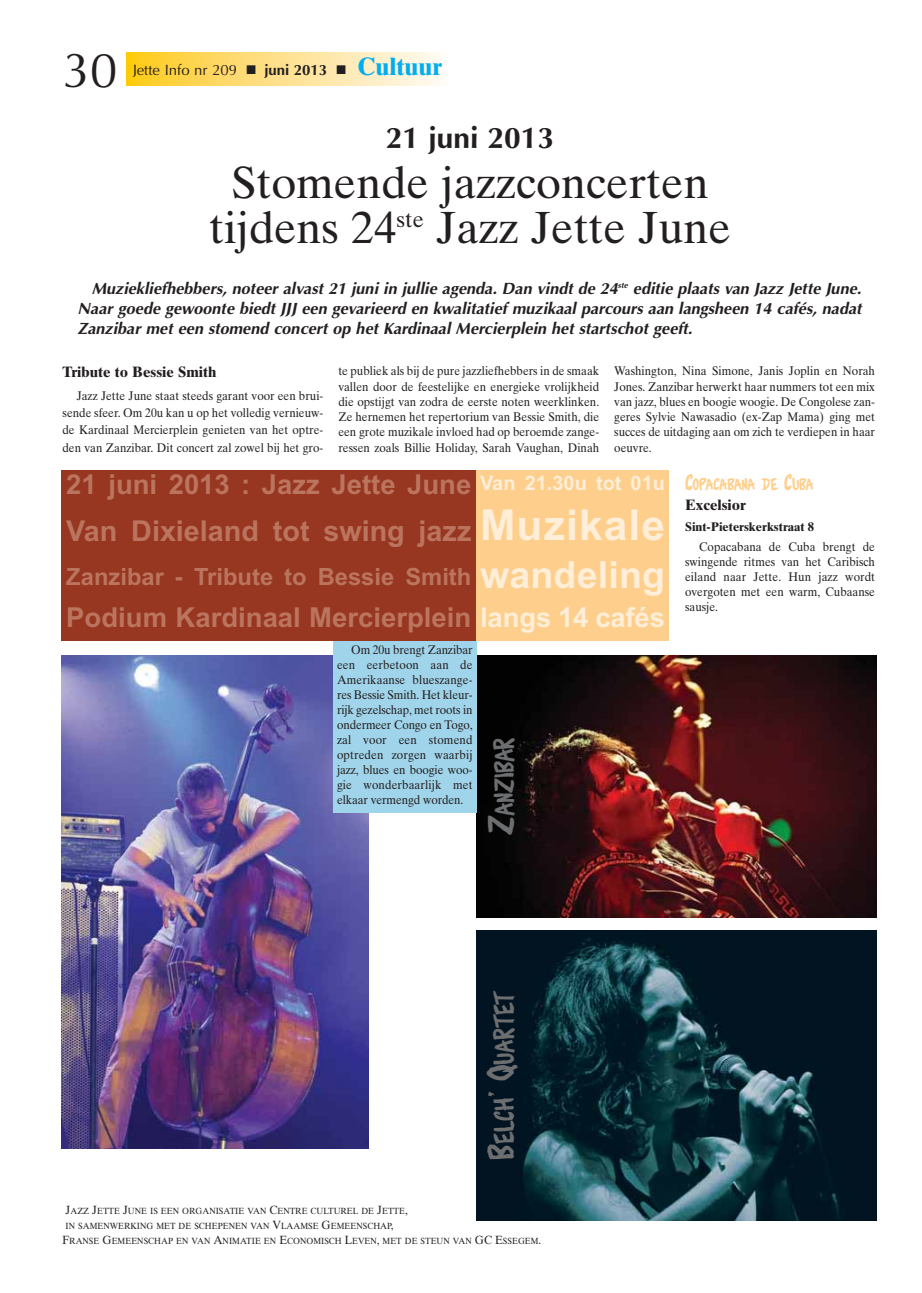
<style>
.page{position:relative;width:922px;height:1293px;background:#fff}
.page>*{position:absolute;margin:0;border:0;box-sizing:border-box;transform-origin:0 0}
.t1{font:49.25px "Optima";color:#231f20}
.t2{font:45px/45px "Times Ten";color:#231f20;text-align:center}
.t3{font:700 42.5px "Arial";letter-spacing:.025em;color:#ffeed8}
.t4{font:700 37.5px "Arial";letter-spacing:.005em;color:#ffeed8}
.t5{font:700 30px "Optima";color:#231f20}
.t6{font:700 28.75px "Arial";color:#bb745d}
.t7{font:28.12px "Flyerfonts Filler";letter-spacing:-.02em;color:#6d6e70}
.t8{font:700 27.5px "Arial";color:#bb745d}
.t9{font:700 23.75px "Arial";color:#bb745d}
.t10{font:700 20px "Arial";color:#ffeed8}
.t11{font:16.88px "Flyerfonts Filler";letter-spacing:-.025em;color:#fecf8c}
.t12{font:italic 700 16.25px/20px "Optima";color:#231f20;text-align:justify}
.t13{font:15px "Optima";color:#231f20}
.t14{font:700 15px "Times Ten";color:#231f20}
.t15{font:12.5px/15px "Times Ten";color:#231f20;text-align:justify;scale:.93 1}
.t16{font:700 12.5px "Times Ten";color:#231f20}
.t17{font:8.88px "Times Ten";color:#231f20;scale:.92 1}
.s1{font-weight:700}
.s2{font-family:"Times Ten";font-weight:700;font-size:25px;color:#00aeef}
.s3{font-size:22.5px}
.s4{color:#ffeed8}
.s5{font-size:37.5px}
.s6{font-size:11.88px}
</style>
<div class="page">
<img style="left:61px;top:655px;width:307px;height:493px">
<div style="left:61px;top:470px;width:415px;height:170px;background:#973722"></div>
<img style="left:476px;top:655px;width:400px;height:262px">
<div style="left:476px;top:470px;width:193px;height:170px;background:#fecf8c"></div>
<div style="left:333px;top:640px;width:143px;height:172px;background:#a0d4ea"></div>
<img style="left:476px;top:930px;width:400px;height:290px">
<svg style="left:127px;top:52px;width:314px;height:34px;background:#ffe18b"></svg>
<h1 class="t1" style="left:63px;top:50px;width:56px">30</h1>
<p class="t13" style="left:133px;top:64px;width:311px">Jette Info nr 209 ■ <span class="s1">juni 2013</span> ■ <span class="s2">Cultuur</span></p>
<h3 class="t5" style="left:386px;top:125px;width:170px">21 juni 2013</h3>
<h2 class="t2" style="left:209px;top:165px;width:523px">Stomende jazzconcerten tijdens 24<sup>ste</sup> Jazz Jette June</h2>
<p class="t12" style="left:78px;top:280px;width:789px;text-indent:14px">Muziekliefhebbers, noteer alvast 21 juni in jullie agenda. Dan vindt de 24<sup>ste</sup> editie plaats van Jazz Jette June.<br>Naar goede gewoonte biedt JJJ een gevarieerd en kwalitatief muzikaal parcours aan langsheen 14 cafés, nadat Zanzibar met een stomend concert op het Kardinaal Mercierplein het startschot geeft.</p>
<p class="t15" style="left:338px;top:364px;width:282px">te publiek als bij de pure jazzliefhebbers in de smaak vallen door de feestelijke en energieke vrolijkheid die opstijgt van zodra de eerste noten weerklinken.<br>Ze hernemen het repertorium van Bessie Smith, die een grote muzikale invloed had op beroemde zange&shy;ressen zoals Billie Holiday, Sarah Vaughan, Dinah</p>
<p class="t15" style="left:614px;top:364px;width:282px">Washington, Nina Simone, Janis Joplin en Norah Jones. Zanzibar herwerkt haar nummers tot een mix van jazz, blues en boogie woogie. De Congolese zan&shy;geres Sylvie Nawasadio (ex-Zap Mama) ging met succes de uitdaging aan om zich te verdiepen in haar oeuvre.</p>
<h3 class="t11" style="left:685px;top:479px;width:130px"><span class="s3">C</span>OPACABANA DE <span class="s3">C</span>UBA</h3>
<p class="t14" style="left:685px;top:499px;width:62px">Excelsior</p>
<p class="t16" style="left:685px;top:521px;width:131px">Sint-Pieterskerkstraat 8</p>
<p class="t15" style="left:685px;top:540px;width:206px;text-indent:14px">Copacabana de Cuba brengt de swingende ritmes van het Caribisch eiland naar Jette. Hun jazz wordt overgoten met een warm, Cubaanse sausje.</p>
<p class="t14" style="left:63px;top:366px;width:155px">Tribute to Bessie Smith</p>
<p class="t15" style="left:63px;top:388px;width:282px;line-height:17.2px;text-indent:14px">Jazz Jette June staat steeds garant voor een brui&shy;sende sfeer. Om 20u kan u op het volledig vernieuw&shy;de Kardinaal Mercierplein genieten van het optre&shy;den van Zanzibar. Dit concert zal zowel bij het gro-</p>
<h3 class="t8" style="left:66px;top:474px;width:406px">21 juni 2013 : Jazz Jette June</h3>
<h3 class="t6" style="left:66px;top:520px;width:407px">Van Dixieland tot swing jazz</h3>
<h3 class="t9" style="left:66px;top:567px;width:407px">Zanzibar - Tribute to Bessie Smith</h3>
<h3 class="t8" style="left:66px;top:607px;width:600px">Podium Kardinaal Mercierplein <span class="s4">langs 14 cafés</span></h3>
<h3 class="t10" style="left:480px;top:475px;width:186px">Van 21.30u tot 01u</h3>
<h3 class="t3" style="left:480px;top:509px;width:186px">Muzikale</h3>
<h3 class="t4" style="left:480px;top:561px;width:187px">wandeling</h3>
<p class="t15" style="left:337px;top:643px;width:147px;text-indent:14px">Om 20u brengt Zanzibar een eerbetoon aan de Amerikaanse blueszange&shy;res Bessie Smith. Het kleur&shy;rijk gezelschap, met roots in ondermeer Congo en Togo, zal voor een stomend optreden zorgen waarbij jazz, blues en boogie woo&shy;gie wonderbaarlijk met elkaar vermengd worden.</p>
<h3 class="t7" style="left:494px;top:834px;width:98px;rotate:-90deg"><span class="s5">Z</span>ANZIBAR</h3>
<h3 class="t7" style="left:494px;top:1159px;width:171px;rotate:-90deg"><span class="s5">B</span>ELCH<span class="s5">’ Q</span>UARTET</h3>
<p class="t17" style="left:66px;top:1206px;width:373px"><span class="s6">J</span>AZZ <span class="s6">J</span>ETTE <span class="s6">J</span>UNE IS EEN ORGANISATIE VAN <span class="s6">C</span>ENTRE CULTUREL DE <span class="s6">J</span>ETTE<span class="s6">,</span></p>
<p class="t17" style="left:66px;top:1221px;width:358px">IN SAMENWERKING MET DE SCHEPENEN VAN <span class="s6">V</span>LAAMSE <span class="s6">G</span>EMEENSCHAP<span class="s6">,</span></p>
<p class="t17" style="left:63px;top:1236px;width:522px"><span class="s6">F</span>RANSE <span class="s6">G</span>EMEENSCHAP EN VAN <span class="s6">A</span>NIMATIE EN <span class="s6">E</span>CONOMISCH <span class="s6">L</span>EVEN<span class="s6">,</span> MET DE STEUN VAN <span class="s6">GC E</span>SSEGEM<span class="s6">.</span></p>
</div>
